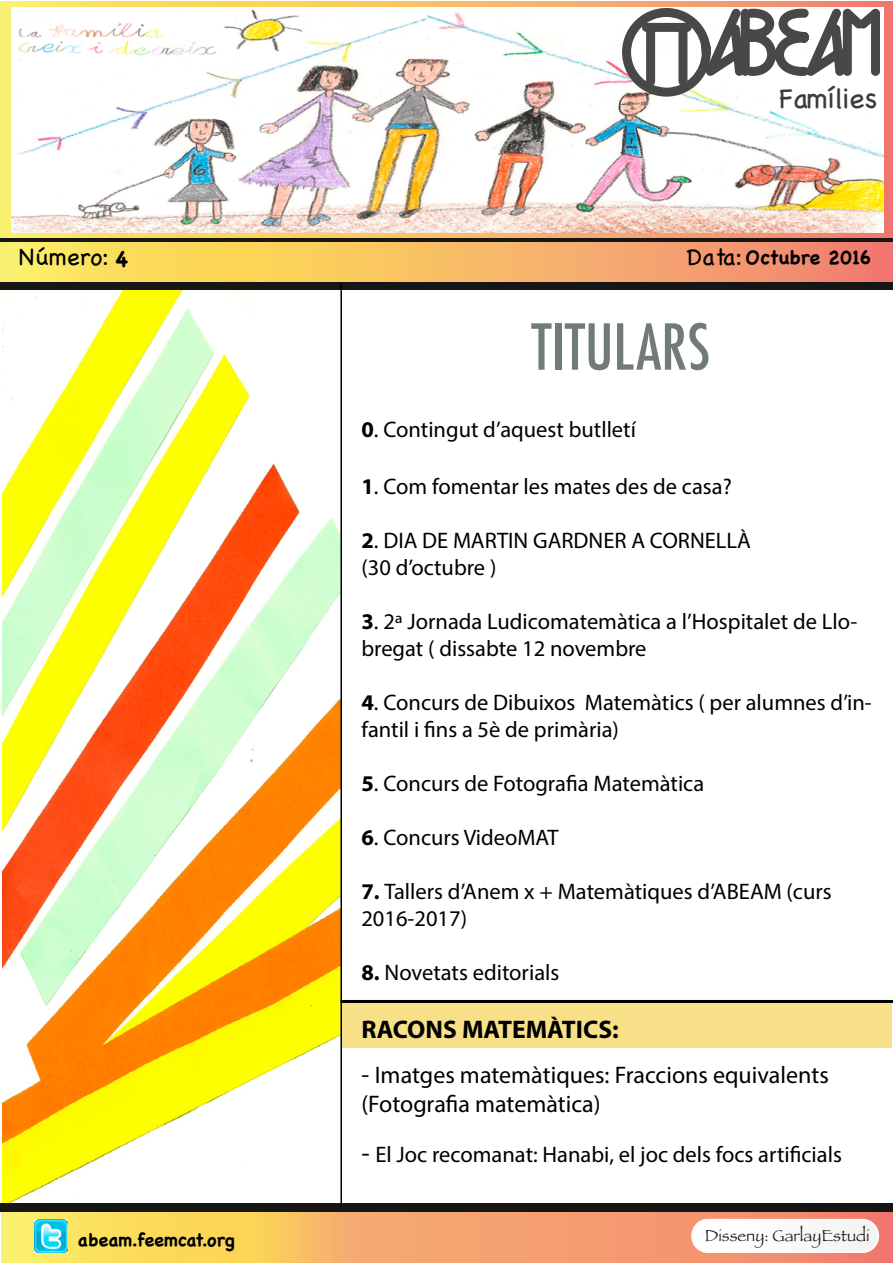
<style>
.page{position:relative;width:893px;height:1263px;background:#fff}
.page>*{position:absolute;margin:0;border:0;box-sizing:border-box;transform-origin:0 0}
.t1{font:500 condensed 61.5px "Futura";color:#727b7b}
.t2{font:28.5px "Chalkboard";color:#3b3b38}
.t3{font:700 25.5px "Myriad Pro";color:#000}
.t4{font:24px/28.8px "Myriad Pro";color:#000}
.t5{font:24px "Chalkboard";color:#000}
.t6{font:22.5px/27px "Myriad Pro";color:#000}
.t7{font:700 19.5px "Chalkboard";color:#000}
.t8{font:700 18px "Chalkboard";color:#000}
.t9{font:16.5px "Papyrus";color:#161616}
.s1{font-weight:700;font-size:22.5px}
.s2{font-weight:700}
.s3{font-size:25.5px}
.s4{font-size:27px}
</style>
<div class="page">
<div style="left:341px;top:1002px;width:551px;height:45px;background:#f8e088"></div>
<img style="left:2px;top:289px;width:338px;height:914px">
<svg style="left:0;top:1px;width:892px;height:281px;background:#f3b96a"></svg>
<img style="left:11px;top:8px;width:873px;height:224px">
<svg style="left:1px;top:1212px;width:892px;height:51px;background:#f6b469"></svg>
<hr style="left:0;top:238px;width:893px;height:3px;background:#161616">
<img style="left:34px;top:1219px;width:33px;height:33px">
<svg style="left:691px;top:1219px;width:188px;height:34px"></svg>
<svg style="left:622px;top:8px;width:258px;height:89px"></svg>
<div style="left:0;top:1203px;width:893px;height:9px;background:#161616"></div>
<div style="left:0;top:282px;width:893px;height:7px;background:#161616"></div>
<hr style="left:340px;top:283px;width:2px;height:925px;background:#000">
<hr style="left:340px;top:1000px;width:553px;height:3px;background:#000">
<p class="t2" style="left:779px;top:82px;width:100px">Famílies</p>
<p class="t5" style="left:19px;top:243px;width:111px">Número: <span class="s1">4</span></p>
<p class="t5" style="left:687px;top:243px;width:57px">Data:</p>
<p class="t7" style="left:746px;top:245px;width:127px">Octubre 2016</p>
<h1 class="t1" style="left:531px;top:308px;width:180px">TITULARS</h1>
<p class="t6" style="left:361px;top:415px;width:276px"><span class="s2">0</span>. Contingut d’aquest butlletí</p>
<p class="t8" style="left:78px;top:1229px;width:158px">abeam.feemcat.org</p>
<p class="t6" style="left:361px;top:472px;width:372px"><span class="s2">1</span>. Com fomentar les mates des de casa?</p>
<p class="t6" style="left:361px;top:526px;width:391px"><span class="s2">2</span>. DIA DE MARTIN GARDNER A CORNELLÀ (30 d’octubre )</p>
<p class="t6" style="left:361px;top:607px;width:497px"><span class="s2">3</span>. 2ª Jornada Ludicomatemàtica a l’Hospitalet de Llo&shy;bregat ( dissabte 12 novembre</p>
<p class="t6" style="left:361px;top:688px;width:512px"><span class="s2">4</span>. Concurs de Dibuixos Matemàtics ( per alumnes d’in&shy;fantil i fins a 5è de primària)</p>
<p class="t6" style="left:361px;top:769px;width:344px"><span class="s2">5</span>. Concurs de Fotografia Matemàtica</p>
<p class="t6" style="left:361px;top:823px;width:199px"><span class="s2">6</span>. Concurs VideoMAT</p>
<p class="t6" style="left:361px;top:877px;width:472px"><span class="s2">7.</span> Tallers d’Anem x + Matemàtiques d’ABEAM (curs<br>2016-2017)</p>
<p class="t6" style="left:361px;top:958px;width:199px"><span class="s2">8.</span> Novetats editorials</p>
<p class="t3" style="left:361px;top:1012px;width:259px">RACONS MATEMÀTICS:</p>
<p class="t4" style="left:361px;top:1060px;width:469px"><span class="s3">-</span> Imatges matemàtiques: Fraccions equivalents (Fotografia matemàtica)</p>
<p class="t6" style="left:361px;top:1140px;width:482px"><span class="s4">-</span> El Joc recomanat: Hanabi, el joc dels focs artificials</p>
<p class="t9" style="left:705px;top:1226px;width:166px">Disseny: GarlayEstudi</p>
</div>
